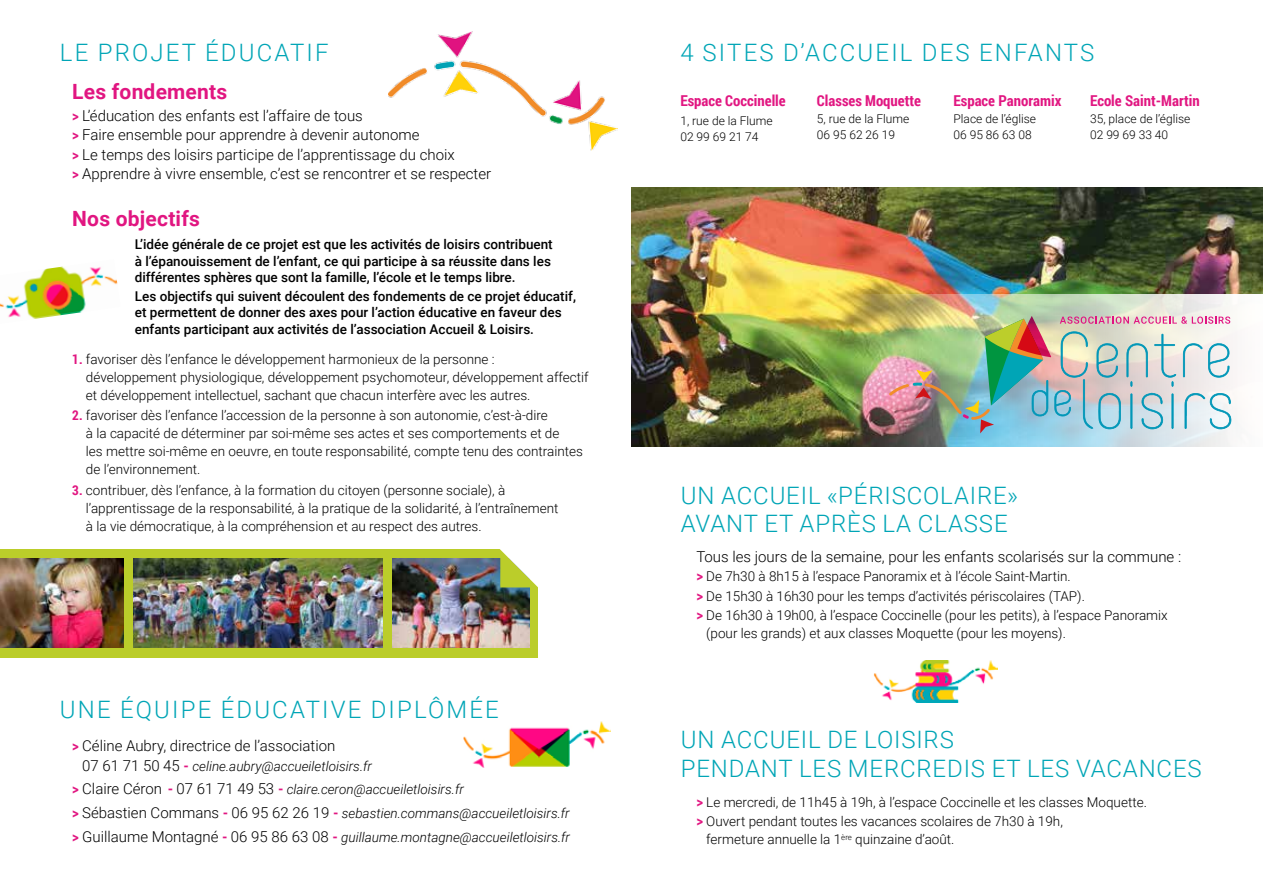
<style>
.page{position:relative;width:1263px;height:893px;background:#fff}
.page>*{position:absolute;margin:0;border:0;box-sizing:border-box;transform-origin:0 0}
.t1{font:300 24px/28.5px "Roboto";letter-spacing:.035em;color:#00a5b6}
.t2{font:300 24px "Roboto";letter-spacing:.09em;color:#00a5b6}
.t3{font:700 21px "Roboto";letter-spacing:.01em;color:#e11681}
.t4{font:300 15px/19.5px "Roboto";color:#000}
.t5{font:700 15px "Roboto Condensed";color:#e11681}
.t6{font:300 13.5px/18px "Roboto";color:#000}
.t7{font:500 13.5px/16.5px "Roboto";color:#000}
.t8{font:italic 300 13.5px/23.7px "Roboto";color:#000}
.t9{font:300 12px/16.5px "Roboto";color:#000}
.s1{font-family:"Roboto Condensed";font-weight:700;color:#e11681}
.s2{font-style:normal;font-size:15px}
.s3{font-family:"Roboto Condensed";font-weight:700;font-style:normal;font-size:15px;color:#e11681}
.s4{font-family:"Roboto Condensed";font-weight:700;font-size:15px;color:#e11681}
</style>
<div class="page">
<img style="left:631px;top:187px;width:632px;height:259px">
<img style="left:844px;top:294px;width:419px;height:153px">
<img style="left:464px;top:722px;width:147px;height:45px">
<img style="left:889px;top:316px;width:342px;height:117px">
<img style="left:389px;top:31px;width:229px;height:119px">
<img style="left:0;top:266px;width:118px;height:53px">
<img style="left:873px;top:660px;width:125px;height:42px">
<div style="left:0;top:550px;width:538px;height:108px;background:#bbcd2a"></div>
<img style="left:392px;top:558px;width:137px;height:89px">
<img style="left:134px;top:558px;width:248px;height:89px">
<img style="left:0;top:558px;width:124px;height:89px">
<svg style="left:498px;top:549px;width:40px;height:41px"></svg>
<h1 class="t2" style="left:60px;top:35px;width:270px">LE PROJET ÉDUCATIF</h1>
<h2 class="t3" style="left:72px;top:77px;width:156px">Les fondements</h2>
<p class="t4" style="left:72px;top:105px;width:420px"><span class="s1">&gt;</span> L’éducation des enfants est l’affaire de tous<br><span class="s1">&gt;</span> Faire ensemble pour apprendre à devenir autonome<br><span class="s1">&gt;</span> Le temps des loisirs participe de l’apprentissage du choix<br><span class="s1">&gt;</span> Apprendre à vivre ensemble, c’est se rencontrer et se respecter</p>
<h2 class="t3" style="left:72px;top:204px;width:129px">Nos objectifs</h2>
<p class="t7" style="left:135px;top:236px;width:419px">L’idée générale de ce projet est que les activités de loisirs contribuent à l’épanouissement de l’enfant, ce qui participe à sa réussite dans les différentes sphères que sont la famille, l’école et le temps libre.</p>
<p class="t7" style="left:135px;top:287px;width:443px">Les objectifs qui suivent découlent des fondements de ce projet éducatif, et permettent de donner des axes pour l’action éducative en faveur des enfants participant aux activités de l’association Accueil &amp; Loisirs.</p>
<p class="t6" style="left:86px;top:350px;width:504px;text-indent:-14px"><span class="s1">1.</span> favoriser dès l’enfance le développement harmonieux de la personne : développement physiologique, développement psychomoteur, développement affectif et développement intellectuel, sachant que chacun interfère avec les autres.</p>
<p class="t6" style="left:86px;top:406px;width:499px;text-indent:-14px"><span class="s1">2.</span> favoriser dès l’enfance l’accession de la personne à son autonomie, c’est-à-dire<br>à la capacité de déterminer par soi-même ses actes et ses comportements et de<br>les mettre soi-même en oeuvre, en toute responsabilité, compte tenu des contraintes de l’environnement.</p>
<p class="t6" style="left:86px;top:480px;width:474px;text-indent:-14px"><span class="s1">3.</span> contribuer, dès l’enfance, à la formation du citoyen (personne sociale), à l’apprentissage de la responsabilité, à la pratique de la solidarité, à l’entraînement à la vie démocratique, à la compréhension et au respect des autres.</p>
<h1 class="t2" style="left:60px;top:692px;width:440px">UNE ÉQUIPE ÉDUCATIVE DIPLÔMÉE</h1>
<p class="t4" style="left:72px;top:736px;width:265px"><span class="s1">&gt;</span> Céline Aubry, directrice de l’association</p>
<p class="t8" style="left:72px;top:754px;width:499px;text-indent:10px"><span class="s2">07 61 71 50 45</span> <span class="s3">-</span> celine.aubry@accueiletloisirs.fr<br><span class="s3">&gt;</span> <span class="s2">Claire Céron</span> <span class="s3">-</span> <span class="s2">07 61 71 49 53</span> <span class="s3">-</span> claire.ceron@accueiletloisirs.fr<br><span class="s3">&gt;</span> <span class="s2">Sébastien Commans</span> <span class="s3">-</span> <span class="s2">06 95 62 26 19</span> <span class="s3">-</span> sebastien.commans@accueiletloisirs.fr <span class="s3">&gt;</span> <span class="s2">Guillaume Montagné</span> <span class="s3">-</span> <span class="s2">06 95 86 63 08</span> <span class="s3">-</span> guillaume.montagne@accueiletloisirs.fr</p>
<h1 class="t2" style="left:680px;top:35px;width:415px">4 SITES D’ACCUEIL DES ENFANTS</h1>
<p class="t5" style="left:680px;top:90px;width:107px">Espace Coccinelle</p>
<p class="t9" style="left:680px;top:112px;width:94px">1, rue de la Flume<br>02 99 69 21 74</p>
<p class="t5" style="left:817px;top:90px;width:106px">Classes Moquette</p>
<p class="t9" style="left:817px;top:110px;width:94px">5, rue de la Flume<br>06 95 62 26 19</p>
<p class="t5" style="left:953px;top:90px;width:109px">Espace Panoramix</p>
<p class="t9" style="left:953px;top:110px;width:84px">Place de l’église<br>06 95 86 63 08</p>
<p class="t5" style="left:1090px;top:90px;width:111px">Ecole Saint-Martin</p>
<p class="t9" style="left:1090px;top:110px;width:102px">35, place de l’église<br>02 99 69 33 40</p>
<h1 class="t1" style="left:681px;top:480px;width:339px">UN ACCUEIL «PÉRISCOLAIRE»<br>AVANT ET APRÈS LA CLASSE</h1>
<p class="t4" style="left:696px;top:546px;width:486px">Tous les jours de la semaine, pour les enfants scolarisés sur la commune :</p>
<p class="t6" style="left:696px;top:566px;width:473px;line-height:19.5px"><span class="s4">&gt;</span> De 7h30 à 8h15 à l’espace Panoramix et à l’école Saint-Martin.<br><span class="s4">&gt;</span> De 15h30 à 16h30 pour les temps d’activités périscolaires (TAP).<br><span class="s4">&gt;</span> De 16h30 à 19h00, à l’espace Coccinelle (pour les petits), à l’espace Panoramix</p>
<p class="t6" style="left:706px;top:624px;width:361px">(pour les grands) et aux classes Moquette (pour les moyens).</p>
<h1 class="t1" style="left:681px;top:724px;width:522px">UN ACCUEIL DE LOISIRS<br>PENDANT LES MERCREDIS ET LES VACANCES</h1>
<p class="t6" style="left:696px;top:792px;width:452px;line-height:19.5px"><span class="s4">&gt;</span> Le mercredi, de 11h45 à 19h, à l’espace Coccinelle et les classes Moquette. <span class="s4">&gt;</span> Ouvert pendant toutes les vacances scolaires de 7h30 à 19h,</p>
<p class="t6" style="left:706px;top:830px;width:250px">fermeture annuelle la 1<sup>ère</sup> quinzaine d’août.</p>
</div>
